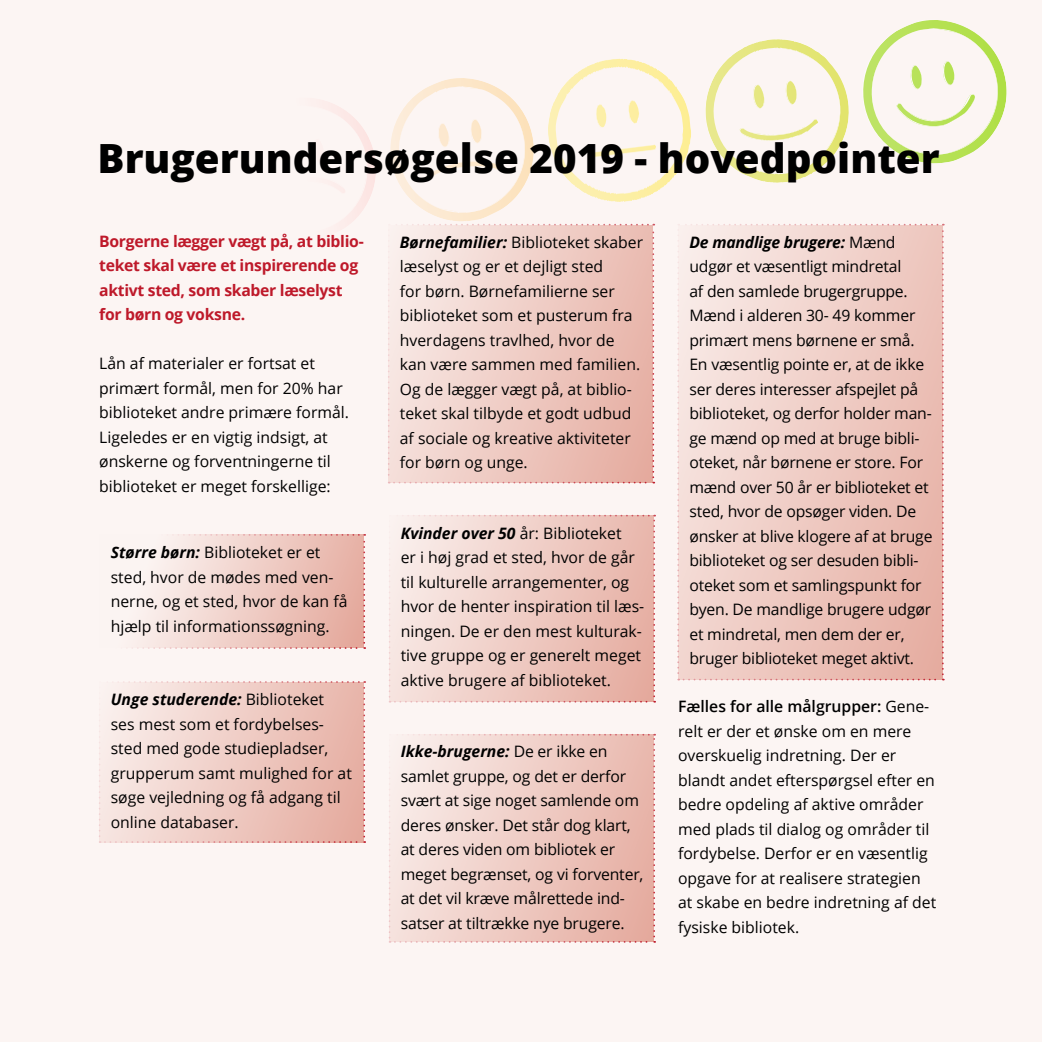
<style>
.page{position:relative;width:1042px;height:1042px;background:#fcf5f3}
.page>*{position:absolute;margin:0;border:0;box-sizing:border-box;transform-origin:0 0}
.Overskrift_niveau_2{font:800 40.25px "Open Sans";color:#000}
.Brødtekst{font:15.75px/24.5px "Open Sans";color:#000}
.Brødtekst-2{font:700 15.75px/24.5px "Open Sans";letter-spacing:-.02em;color:#be192a}
.s1{font-weight:700;font-style:italic}
.s2{font-weight:600}
</style>
<div class="page">
<svg style="left:863px;top:20px;width:144px;height:144px"></svg>
<svg style="left:705px;top:39px;width:144px;height:144px"></svg>
<svg style="left:132px;top:534px;width:233px;height:115px"></svg>
<svg style="left:99px;top:681px;width:266px;height:162px;background:#efcdc5"></svg>
<svg style="left:388px;top:224px;width:266px;height:259px;background:#efcdc5"></svg>
<svg style="left:389px;top:515px;width:266px;height:187px;background:#efccc5"></svg>
<svg style="left:389px;top:734px;width:266px;height:209px;background:#efcdc5"></svg>
<svg style="left:677px;top:224px;width:267px;height:456px;background:#efcdc6"></svg>
<p class="Overskrift_niveau_2" style="left:98px;top:128px;width:843px">Brugerundersøgelse 2019 - hovedpointer</p>
<p class="Brødtekst-2" style="left:99px;top:228px;width:266px">Borgerne lægger vægt på, at biblio&shy;teket skal være et inspirerende og aktivt sted, som skaber læselyst for børn og voksne.</p>
<p class="Brødtekst" style="left:99px;top:351px;width:251px">Lån af materialer er fortsat et primært formål, men for 20% har biblioteket andre primære formål.<br>Ligeledes er en vigtig indsigt, at ønskerne og forventningerne til biblioteket er meget forskellige:</p>
<p class="Brødtekst" style="left:111px;top:540px;width:238px"><span class="s1">Større børn:</span> Biblioteket er et sted, hvor de mødes med ven&shy;nerne, og et sted, hvor de kan få hjælp til informationssøgning.</p>
<p class="Brødtekst" style="left:111px;top:687px;width:243px"><span class="s1">Unge studerende:</span> Biblioteket ses mest som et fordybelses&shy;sted med gode studiepladser, grupperum samt mulighed for at søge vejledning og få adgang til online databaser.</p>
<p class="Brødtekst" style="left:400px;top:229px;width:245px"><span class="s1">Børnefamilier:</span> Biblioteket skaber læselyst og er et dejligt sted<br>for børn. Børnefamilierne ser biblioteket som et pusterum fra hverdagens travlhed, hvor de kan være sammen med familien.<br>Og de lægger vægt på, at biblio&shy;teket skal tilbyde et godt udbud af sociale og kreative aktiviteter for børn og unge.</p>
<p class="Brødtekst" style="left:401px;top:520px;width:245px"><span class="s1">Kvinder over 50</span> år: Biblioteket<br>er i høj grad et sted, hvor de går til kulturelle arrangementer, og hvor de henter inspiration til læs&shy;ningen. De er den mest kulturak&shy;tive gruppe og er generelt meget aktive brugere af biblioteket.</p>
<p class="Brødtekst" style="left:401px;top:739px;width:244px"><span class="s1">Ikke-brugerne:</span> De er ikke en samlet gruppe, og det er derfor svært at sige noget samlende om deres ønsker. Det står dog klart, at deres viden om bibliotek er meget begrænset, og vi forventer, at det vil kræve målrettede ind&shy;satser at tiltrække nye brugere.</p>
<p class="Brødtekst" style="left:689px;top:229px;width:245px"><span class="s1">De mandlige brugere:</span> Mænd udgør et væsentligt mindretal<br>af den samlede brugergruppe.<br>Mænd i alderen 30- 49 kommer primært mens børnene er små.<br>En væsentlig pointe er, at de ikke ser deres interesser afspejlet på biblioteket, og derfor holder man&shy;ge mænd op med at bruge bibli&shy;oteket, når børnene er store. For mænd over 50 år er biblioteket et sted, hvor de opsøger viden. De ønsker at blive klogere af at bruge biblioteket og ser desuden bibli&shy;oteket som et samlingspunkt for byen. De mandlige brugere udgør et mindretal, men dem der er, bruger biblioteket meget aktivt.</p>
<p class="Brødtekst" style="left:678px;top:694px;width:260px"><span class="s2">Fælles for alle målgrupper:</span> Gene&shy;relt er der et ønske om en mere overskuelig indretning. Der er blandt andet efterspørgsel efter en bedre opdeling af aktive områder med plads til dialog og områder til fordybelse. Derfor er en væsentlig opgave for at realisere strategien at skabe en bedre indretning af det fysiske bibliotek.</p>
</div>
